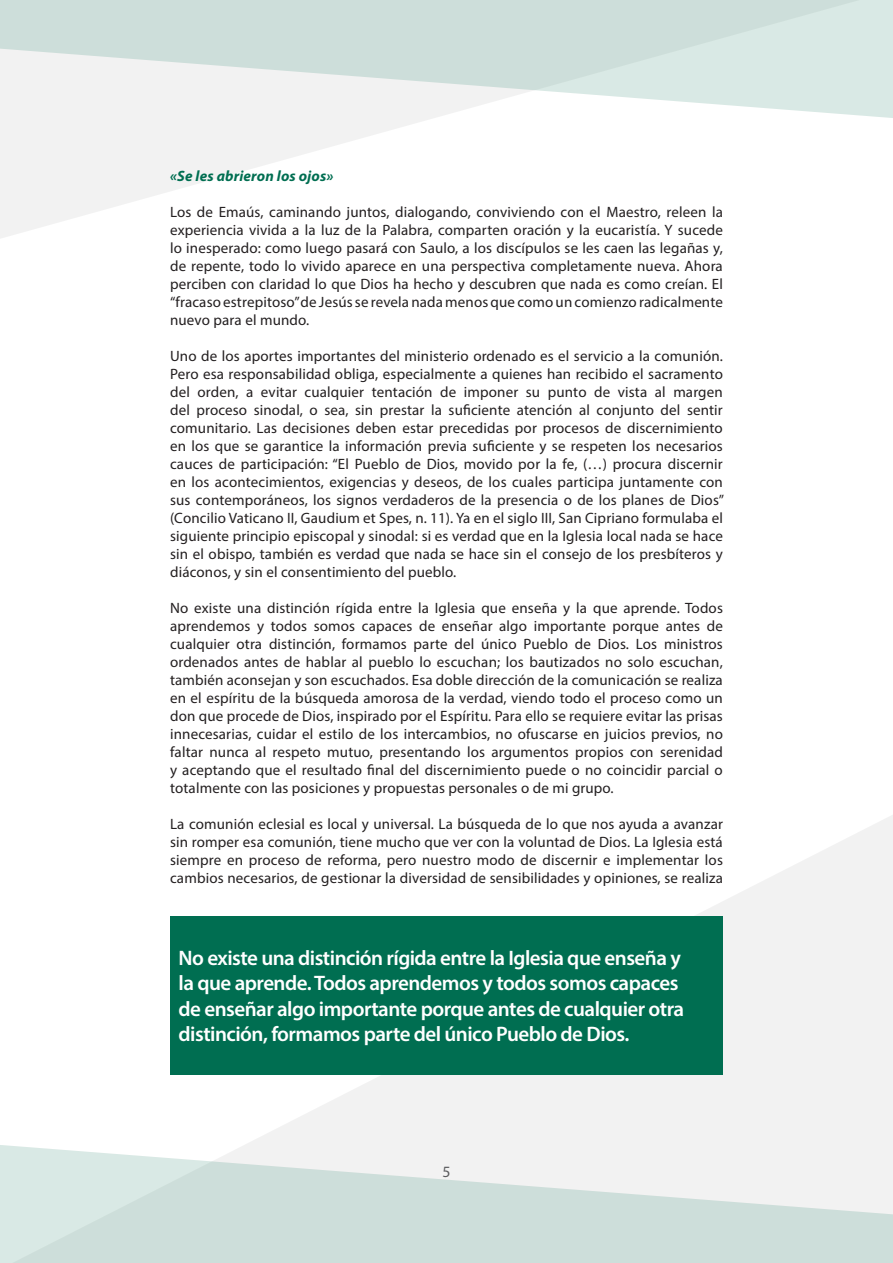
<style>
.page{position:relative;width:893px;height:1263px;background:#fff}
.page>*{position:absolute;margin:0;border:0;box-sizing:border-box;transform-origin:0 0}
.t1{font:600 21px/25.2px "Myriad Pro";letter-spacing:-.025em;color:#fff}
.t2{font:15.75px "Myriad Pro";color:#57585a}
.t3{font:15px/18px "Myriad Pro";letter-spacing:.01em;color:#231f20;text-align:justify}
.t4{font:italic 700 15px "Myriad Pro";letter-spacing:.01em;color:#006e51}
</style>
<div class="page">
<svg style="left:0;top:119px;width:428px;height:119px;fill:#f2f2f2"></svg>
<svg style="left:0;top:0;width:893px;height:119px"></svg>
<svg style="left:248px;top:815px;width:645px;height:329px;fill:#f2f2f2"></svg>
<svg style="left:0;top:1144px;width:893px;height:119px;fill:#cddeda"></svg>
<div style="left:170px;top:916px;width:553px;height:159px;background:#006e51"></div>
<p class="t4" style="left:170px;top:167px;width:165px">«Se les abrieron los ojos»</p>
<p class="t3" style="left:170px;top:203px;width:554px">Los de Emaús, caminando juntos, dialogando, conviviendo con el Maestro, releen la experiencia vivida a la luz de la Palabra, comparten oración y la eucaristía. Y sucede lo inesperado: como luego pasará con Saulo, a los discípulos se les caen las legañas y, de repente, todo lo vivido aparece en una perspectiva completamente nueva. Ahora perciben con claridad lo que Dios ha hecho y descubren que nada es como creían. El “fracaso estrepitoso” de Jesús se revela nada menos que como un comienzo radicalmente nuevo para el mundo.</p>
<p class="t3" style="left:170px;top:347px;width:556px">Uno de los aportes importantes del ministerio ordenado es el servicio a la comunión.<br>Pero esa responsabilidad obliga, especialmente a quienes han recibido el sacramento del orden, a evitar cualquier tentación de imponer su punto de vista al margen del proceso sinodal, o sea, sin prestar la suficiente atención al conjunto del sentir comunitario. Las decisiones deben estar precedidas por procesos de discernimiento en los que se garantice la información previa suficiente y se respeten los necesarios cauces de participación: “El Pueblo de Dios, movido por la fe, (…) procura discernir en los acontecimientos, exigencias y deseos, de los cuales participa juntamente con sus contemporáneos, los signos verdaderos de la presencia o de los planes de Dios” (Concilio Vaticano II, Gaudium et Spes, n. 11). Ya en el siglo III, San Cipriano formulaba el siguiente principio episcopal y sinodal: si es verdad que en la Iglesia local nada se hace sin el obispo, también es verdad que nada se hace sin el consejo de los presbíteros y diáconos, y sin el consentimiento del pueblo.</p>
<p class="t3" style="left:170px;top:599px;width:554px">No existe una distinción rígida entre la Iglesia que enseña y la que aprende. Todos aprendemos y todos somos capaces de enseñar algo importante porque antes de cualquier otra distinción, formamos parte del único Pueblo de Dios. Los ministros ordenados antes de hablar al pueblo lo escuchan; los bautizados no solo escuchan, también aconsejan y son escuchados. Esa doble dirección de la comunicación se realiza en el espíritu de la búsqueda amorosa de la verdad, viendo todo el proceso como un don que procede de Dios, inspirado por el Espíritu. Para ello se requiere evitar las prisas innecesarias, cuidar el estilo de los intercambios, no ofuscarse en juicios previos, no faltar nunca al respeto mutuo, presentando los argumentos propios con serenidad y aceptando que el resultado final del discernimiento puede o no coincidir parcial o totalmente con las posiciones y propuestas personales o de mi grupo.</p>
<p class="t3" style="left:170px;top:815px;width:554px">La comunión eclesial es local y universal. La búsqueda de lo que nos ayuda a avanzar sin romper esa comunión, tiene mucho que ver con la voluntad de Dios. La Iglesia está siempre en proceso de reforma, pero nuestro modo de discernir e implementar los cambios necesarios, de gestionar la diversidad de sensibilidades y opiniones, se realiza</p>
<p class="t1" style="left:179px;top:945px;width:507px">No existe una distinción rígida entre la Iglesia que enseña y la que aprende. Todos aprendemos y todos somos capaces de enseñar algo importante porque antes de cualquier otra distinción, formamos parte del único Pueblo de Dios.</p>
<p class="t2" style="left:442px;top:1162px;width:10px">5</p>
</div>
